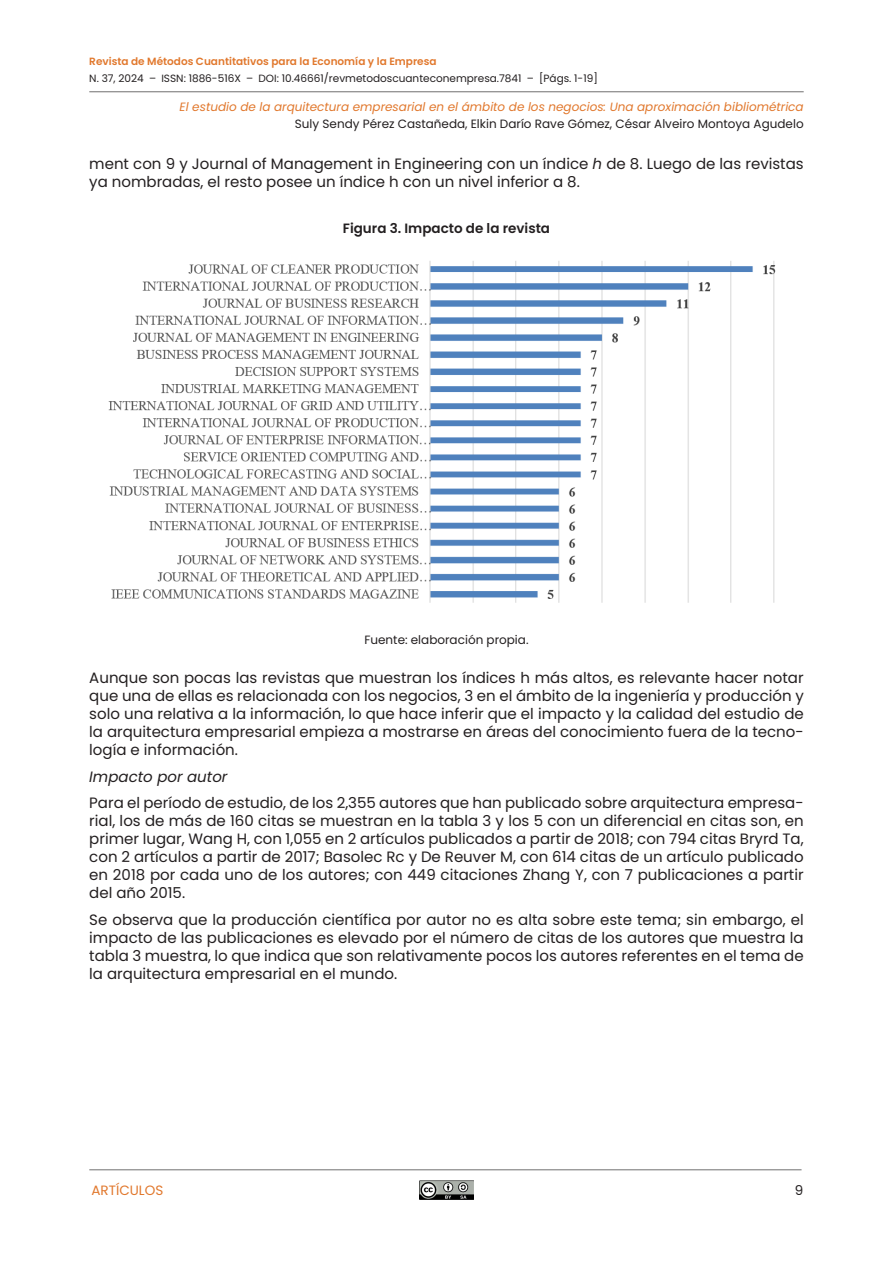
<style>
.page{position:relative;width:893px;height:1263px;background:#fff}
.page>*{position:absolute;margin:0;border:0;box-sizing:border-box;transform-origin:0 0}
.PARRAFO{font:15px/18px "Poppins";color:#231f20;text-align:justify}
.PARRAFO-2{font:italic 15px "Poppins";color:#231f20}
.IMAGEN-TITULO{font:600 13.5px "Poppins";color:#231f20}
.t1{font:13.5px "Poppins";color:#e1782d}
.t2{font:13.5px "Poppins";color:#231f20}
.IMAGEN-PIE{font:12px "Poppins";color:#231f20}
.t3{font:italic 12px "Poppins";color:#e1782d}
.t4{font:10.5px "Poppins";color:#231f20}
.t5{font:600 10.5px "Poppins";color:#e1782d}
.s1{font-style:italic}
</style>
<div class="page">
<img style="left:420px;top:1180px;width:53px;height:19px">
<hr style="left:89px;top:1169px;width:712px;height:1px;background:#706f6f">
<hr style="left:89px;top:91px;width:715px;height:1px;background:#706f6f">
<img style="left:108px;top:261px;width:668px;height:342px">
<p class="t5" style="left:89px;top:55px;width:349px">Revista de Métodos Cuantitativos para la Economía y la Empresa</p>
<p class="t4" style="left:89px;top:72px;width:510px">N. 37, 2024 – ISSN: 1886-516X – DOI: 10.46661/revmetodoscuanteconempresa.7841 – [Págs. 1-19]</p>
<p class="t3" style="left:180px;top:100px;width:626px">El estudio de la arquitectura empresarial en el ámbito de los negocios: Una aproximación bibliométrica</p>
<p class="IMAGEN-PIE" style="left:295px;top:117px;width:510px">Suly Sendy Pérez Castañeda, Elkin Darío Rave Gómez, César Alveiro Montoya Agudelo</p>
<p class="PARRAFO" style="left:89px;top:155px;width:716px">ment con 9 y Journal of Management in Engineering con un índice <span class="s1">h</span> de 8. Luego de las revistas ya nombradas, el resto posee un índice h con un nivel inferior a 8.</p>
<p class="IMAGEN-TITULO" style="left:343px;top:220px;width:209px">Figura 3. Impacto de la revista</p>
<p class="IMAGEN-PIE" style="left:364px;top:633px;width:166px">Fuente: elaboración propia.</p>
<p class="PARRAFO" style="left:89px;top:669px;width:716px">Aunque son pocas las revistas que muestran los índices h más altos, es relevante hacer notar que una de ellas es relacionada con los negocios, 3 en el ámbito de la ingeniería y producción y solo una relativa a la información, lo que hace inferir que el impacto y la calidad del estudio de la arquitectura empresarial empieza a mostrarse en áreas del conocimiento fuera de la tecno&shy;logía e información.</p>
<p class="PARRAFO-2" style="left:89px;top:768px;width:140px">Impacto por autor</p>
<p class="PARRAFO" style="left:89px;top:794px;width:716px">Para el período de estudio, de los 2,355 autores que han publicado sobre arquitectura empresa&shy;rial, los de más de 160 citas se muestran en la tabla 3 y los 5 con un diferencial en citas son, en primer lugar, Wang H, con 1,055 en 2 artículos publicados a partir de 2018; con 794 citas Bryrd Ta, con 2 artículos a partir de 2017; Basolec Rc y De Reuver M, con 614 citas de un artículo publicado en 2018 por cada uno de los autores; con 449 citaciones Zhang Y, con 7 publicaciones a partir del año 2015.</p>
<p class="PARRAFO" style="left:89px;top:910px;width:716px">Se observa que la producción científica por autor no es alta sobre este tema; sin embargo, el impacto de las publicaciones es elevado por el número de citas de los autores que muestra la tabla 3 muestra, lo que indica que son relativamente pocos los autores referentes en el tema de la arquitectura empresarial en el mundo.</p>
<p class="t1" style="left:91px;top:1182px;width:73px">ARTÍCULOS</p>
<p class="t2" style="left:795px;top:1182px;width:10px">9</p>
</div>
